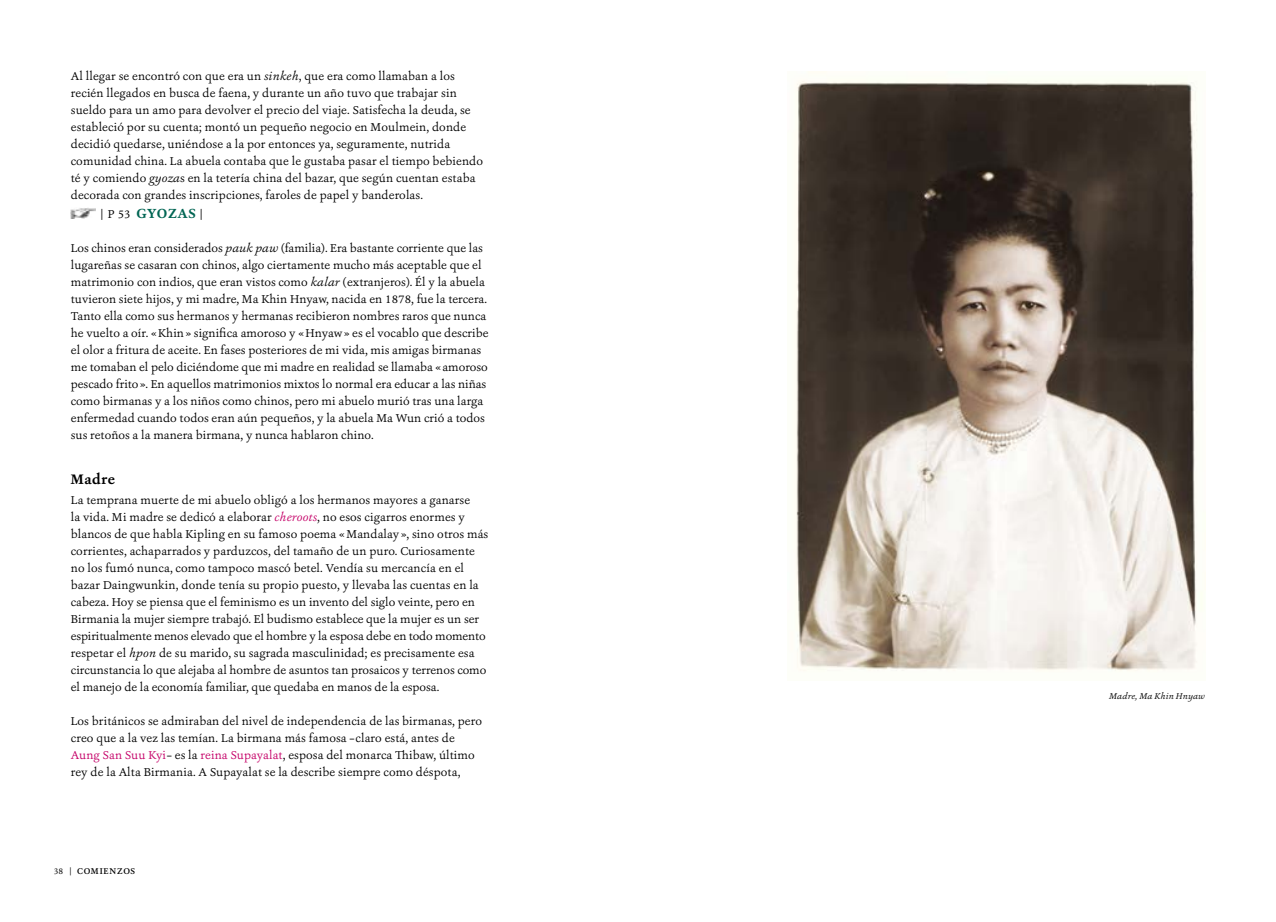
<style>
.page{position:relative;width:1276px;height:922px;background:#fff}
.page>*{position:absolute;margin:0;border:0;box-sizing:border-box;transform-origin:0 0}
.t1{font:700 14.38px "Ashbury";letter-spacing:.035em;color:#000}
.t2{font:700 13.75px "Ashbury";letter-spacing:.045em;color:#006553}
.t3{font:11.88px/17px "Ashbury";letter-spacing:.005em;color:#000}
.t4{font:italic 8.75px "Ashbury";letter-spacing:.01em;color:#000}
.t5{font:500 8.75px "Ashbury";letter-spacing:.08em;color:#000}
.s1{font-style:italic}
.s2{font-weight:400;font-size:11.88px;color:#000}
.s3{font-style:italic;color:#c50068}
.s4{color:#c50068}
.s5{font-weight:400}
</style>
<div class="page">
<img style="left:795px;top:71px;width:408px;height:600px">
<img style="left:71px;top:208px;width:25px;height:10px">
<p class="t3" style="left:71px;top:67px;width:414px">Al llegar se encontró con que era un <span class="s1">sinkeh</span>, que era como llamaban a los recién llegados en busca de faena, y durante un año tuvo que trabajar sin sueldo para un amo para devolver el precio del viaje. Satisfecha la deuda, se estableció por su cuenta; montó un pequeño negocio en Moulmein, donde decidió quedarse, uniéndose a la por entonces ya, seguramente, nutrida comunidad china. La abuela contaba que le gustaba pasar el tiempo bebiendo té y comiendo <span class="s1">gyoza</span>s en la tetería china del bazar, que según cuentan estaba decorada con grandes inscripciones, faroles de papel y banderolas.</p>
<p class="t2" style="left:100px;top:204px;width:104px"><span class="s2">| P 53</span> GYOZAS <span class="s2">|</span></p>
<p class="t3" style="left:71px;top:239px;width:419px">Los chinos eran considerados <span class="s1">pauk paw</span> (familia). Era bastante corriente que las lugareñas se casaran con chinos, algo ciertamente mucho más aceptable que el matrimonio con indios, que eran vistos como <span class="s1">kalar</span> (extranjeros). Él y la abuela tuvieron siete hijos, y mi madre, Ma Khin Hnyaw, nacida en 1878, fue la tercera.<br>Tanto ella como sus hermanos y hermanas recibieron nombres raros que nunca he vuelto a oír. «Khin» significa amoroso y «Hnyaw» es el vocablo que describe el olor a fritura de aceite. En fases posteriores de mi vida, mis amigas birmanas me tomaban el pelo diciéndome que mi madre en realidad se llamaba « amoroso pescado frito». En aquellos matrimonios mixtos lo normal era educar a las niñas como birmanas y a los niños como chinos, pero mi abuelo murió tras una larga enfermedad cuando todos eran aún pequeños, y la abuela Ma Wun crió a todos sus retoños a la manera birmana, y nunca hablaron chino.</p>
<p class="t1" style="left:71px;top:469px;width:46px">Madre</p>
<p class="t3" style="left:71px;top:491px;width:419px">La temprana muerte de mi abuelo obligó a los hermanos mayores a ganarse<br>la vida. Mi madre se dedicó a elaborar <span class="s3">cheroots</span>, no esos cigarros enormes y blancos de que habla Kipling en su famoso poema «Mandalay », sino otros más corrientes, achaparrados y parduzcos, del tamaño de un puro. Curiosamente no los fumó nunca, como tampoco mascó betel. Vendía su mercancía en el bazar Daingwunkin, donde tenía su propio puesto, y llevaba las cuentas en la cabeza. Hoy se piensa que el feminismo es un invento del siglo veinte, pero en Birmania la mujer siempre trabajó. El budismo establece que la mujer es un ser espiritualmente menos elevado que el hombre y la esposa debe en todo momento respetar el <span class="s1">hpon</span> de su marido, su sagrada masculinidad; es precisamente esa circunstancia lo que alejaba al hombre de asuntos tan prosaicos y terrenos como el manejo de la economía familiar, que quedaba en manos de la esposa.</p>
<p class="t3" style="left:71px;top:712px;width:412px">Los británicos se admiraban del nivel de independencia de las birmanas, pero creo que a la vez las temían. La birmana más famosa –claro está, antes de <span class="s4">Aung San Suu Kyi</span>– es la <span class="s4">reina Supayalat</span>, esposa del monarca Thibaw, último rey de la Alta Birmania. A Supayalat se la describe siempre como déspota,</p>
<p class="t5" style="left:54px;top:864px;width:83px"><span class="s5">38 |</span> COMIENZOS</p>
<p class="t4" style="left:1109px;top:689px;width:97px">Madre, Ma Khin Hnyaw</p>
</div>
